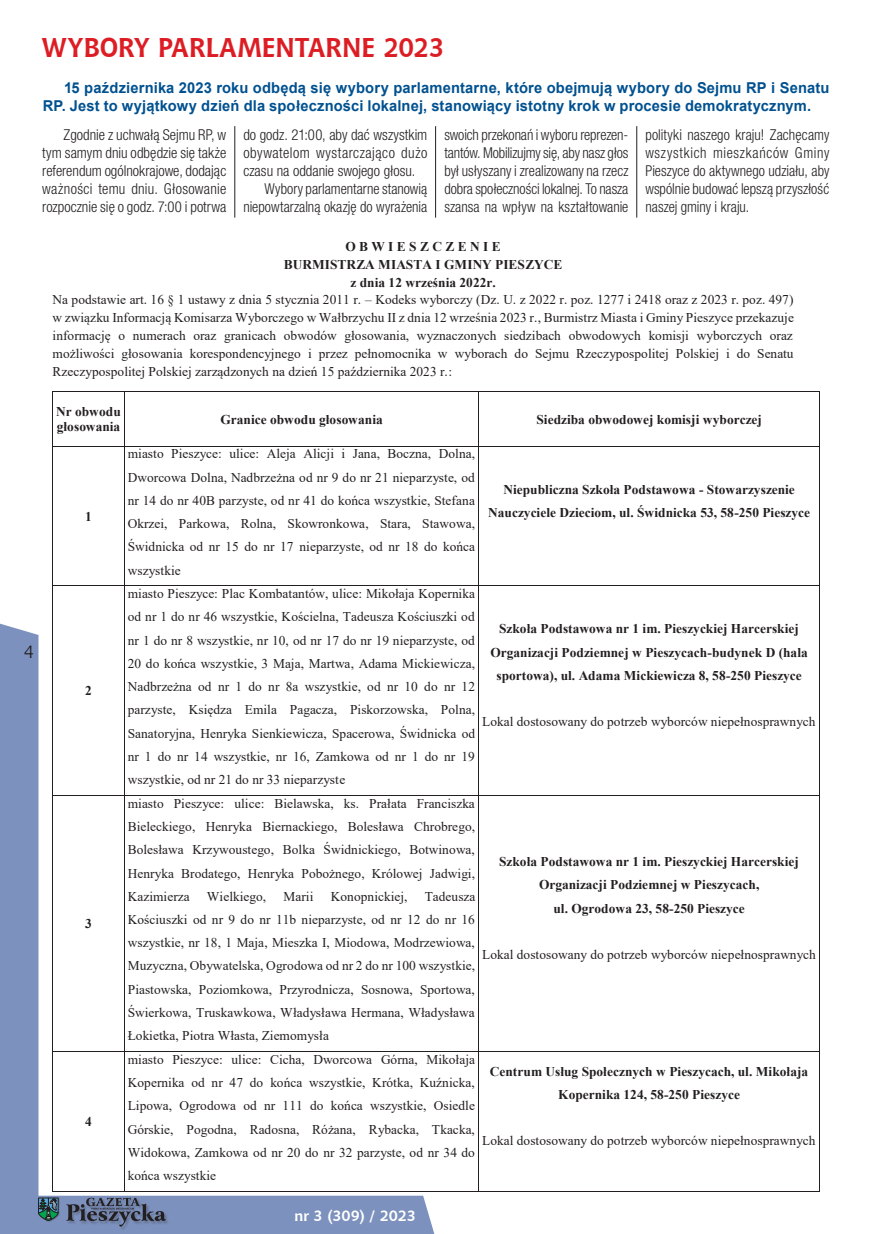
<style>
.page{position:relative;width:872px;height:1234px;background:#fff}
.page>*{position:absolute;margin:0;border:0;box-sizing:border-box;transform-origin:0 0}
.t1{font:700 27px "Chianti BT";letter-spacing:-.01em;color:#dd1d24;scale:.95 1}
.t2{font:18px "Chianti BT";color:#231f20}
.t3{font:300 condensed 15px/18px "Helvetica Neue LT Pro";letter-spacing:.005em;color:#231f20;text-align:justify;scale:.96 1}
.t4{font:300 condensed 15px/18px "Helvetica Neue LT Pro";letter-spacing:.005em;color:#231f20;text-align:justify}
.t5{font:700 15px/18px "Arial";letter-spacing:.01em;color:#015190}
.t6{font:300 condensed 15px "Helvetica Neue LT Pro";letter-spacing:.035em;color:#231f20}
.t7{font:700 15px "Chianti BT";letter-spacing:-.01em;color:#fff}
.t8{font:13.35px/23.2px "Times New Roman";letter-spacing:.005em;color:#231f20;text-align:justify}
.t9{font:700 13.35px/23.2px "Times New Roman";letter-spacing:.005em;color:#231f20;text-align:center}
</style>
<div class="page">
<hr style="left:234px;top:126px;width:1px;height:91px;background:#231f20">
<hr style="left:636px;top:126px;width:1px;height:91px;background:#231f20">
<hr style="left:435px;top:126px;width:1px;height:91px;background:#231f20">
<hr style="left:53px;top:391px;width:71px;height:1px;background:#231f20">
<hr style="left:124px;top:391px;width:354px;height:1px;background:#231f20">
<hr style="left:479px;top:391px;width:340px;height:1px;background:#231f20">
<hr style="left:53px;top:392px;width:1px;height:54px;background:#231f20">
<hr style="left:124px;top:392px;width:1px;height:54px;background:#231f20">
<hr style="left:478px;top:392px;width:1px;height:54px;background:#231f20">
<hr style="left:819px;top:392px;width:1px;height:54px;background:#231f20">
<hr style="left:53px;top:446px;width:71px;height:1px;background:#231f20">
<hr style="left:124px;top:446px;width:354px;height:1px;background:#231f20">
<hr style="left:479px;top:446px;width:340px;height:1px;background:#231f20">
<hr style="left:53px;top:446px;width:1px;height:139px;background:#231f20">
<hr style="left:124px;top:446px;width:1px;height:139px;background:#231f20">
<hr style="left:478px;top:446px;width:1px;height:139px;background:#231f20">
<hr style="left:819px;top:446px;width:1px;height:139px;background:#231f20">
<hr style="left:53px;top:585px;width:71px;height:1px;background:#231f20">
<hr style="left:124px;top:585px;width:354px;height:1px;background:#231f20">
<hr style="left:479px;top:585px;width:340px;height:1px;background:#231f20">
<hr style="left:53px;top:586px;width:1px;height:209px;background:#231f20">
<hr style="left:124px;top:586px;width:1px;height:209px;background:#231f20">
<hr style="left:478px;top:586px;width:1px;height:209px;background:#231f20">
<hr style="left:819px;top:586px;width:1px;height:209px;background:#231f20">
<hr style="left:124px;top:795px;width:354px;height:1px;background:#231f20">
<hr style="left:479px;top:795px;width:340px;height:1px;background:#231f20">
<hr style="left:478px;top:795px;width:1px;height:255px;background:#231f20">
<hr style="left:819px;top:795px;width:1px;height:255px;background:#231f20">
<hr style="left:124px;top:1050px;width:354px;height:1px;background:#231f20">
<hr style="left:479px;top:1050px;width:340px;height:1px;background:#231f20">
<hr style="left:478px;top:1051px;width:1px;height:139px;background:#231f20">
<hr style="left:819px;top:1051px;width:1px;height:139px;background:#231f20">
<svg style="left:0;top:619px;width:438px;height:614px"></svg>
<hr style="left:124px;top:1190px;width:354px;height:1px;background:#231f20">
<hr style="left:479px;top:1190px;width:340px;height:1px;background:#231f20">
<h1 class="t1" style="left:42px;top:28px;width:425px">WYBORY PARLAMENTARNE 2023</h1>
<p class="t5" style="left:43px;top:79px;width:788px;text-indent:21px">15 października 2023 roku odbędą się wybory parlamentarne, które obejmują wybory do Sejmu RP i Senatu<br>RP. Jest to wyjątkowy dzień dla społeczności lokalnej, stanowiący istotny krok w procesie demokratycznym.</p>
<p class="t4" style="left:42px;top:125px;width:185px;text-indent:21px">Zgodnie z uchwałą Sejmu RP, w tym samym dniu odbędzie się także referendum ogólnokrajowe, dodając ważności temu dniu. Głosowanie rozpocznie się o godz. 7:00 i potrwa</p>
<p class="t4" style="left:243px;top:125px;width:185px">do godz. 21:00, aby dać wszystkim</p>
<p class="t6" style="left:243px;top:144px;width:185px">obywatelom wystarczająco dużo</p>
<p class="t4" style="left:243px;top:161px;width:174px">czasu na oddanie swojego głosu.</p>
<p class="t3" style="left:265px;top:179px;width:171px">Wybory parlamentarne stanowią</p>
<p class="t3" style="left:243px;top:197px;width:193px">niepowtarzalną okazję do wyrażenia</p>
<p class="t3" style="left:444px;top:125px;width:193px">swoich przekonań i wyboru reprezen&shy;tantów. Mobilizujmy się, aby nasz głos był usłyszany i zrealizowany na rzecz dobra społeczności lokalnej. To nasza szansa na wpływ na kształtowanie</p>
<p class="t3" style="left:645px;top:125px;width:193px">polityki naszego kraju! Zachęcamy wszystkich mieszkańców Gminy Pieszyce do aktywnego udziału, aby wspólnie budować lepszą przyszłość naszej gminy i kraju.</p>
<h2 class="t2" style="left:24px;top:639px;width:12px">4</h2>
<p class="t9" style="left:284px;top:237px;width:280px;line-height:17.9px">O B W I E S Z C Z E N I E<br>BURMISTRZA MIASTA I GMINY PIESZYCE z dnia 12 września 2022r.</p>
<p class="t8" style="left:53px;top:290px;width:743px;line-height:17.9px">Na podstawie art. 16 § 1 ustawy z dnia 5 stycznia 2011 r. – Kodeks wyborczy (Dz. U. z 2022 r. poz. 1277 i 2418 oraz z 2023 r. poz. 497) w związku Informacją Komisarza Wyborczego w Wałbrzychu II z dnia 12 września 2023 r., Burmistrz Miasta i Gminy Pieszyce przekazuje informację o numerach oraz granicach obwodów głosowania, wyznaczonych siedzibach obwodowych komisji wyborczych oraz możliwości głosowania korespondencyjnego i przez pełnomocnika w wyborach do Sejmu Rzeczypospolitej Polskiej i do Senatu Rzeczypospolitej Polskiej zarządzonych na dzień 15 października 2023 r.:</p>
<p class="t9" style="left:56px;top:403px;width:66px;line-height:15.6px;text-align:left">Nr obwodu głosowania</p>
<p class="t9" style="left:220px;top:407px;width:164px">Granice obwodu głosowania</p>
<p class="t9" style="left:536px;top:407px;width:227px">Siedziba obwodowej komisji wyborczej</p>
<p class="t9" style="left:85px;top:504px;width:8px">1</p>
<p class="t9" style="left:85px;top:678px;width:8px">2</p>
<p class="t9" style="left:85px;top:911px;width:8px">3</p>
<p class="t9" style="left:85px;top:1109px;width:8px">4</p>
<p class="t8" style="left:128px;top:442px;width:349px">miasto Pieszyce: ulice: Aleja Alicji i Jana, Boczna, Dolna, Dworcowa Dolna, Nadbrzeżna od nr 9 do nr 21 nieparzyste, od nr 14 do nr 40B parzyste, od nr 41 do końca wszystkie, Stefana Okrzei, Parkowa, Rolna, Skowronkowa, Stara, Stawowa, Świdnicka od nr 15 do nr 17 nieparzyste, od nr 18 do końca wszystkie</p>
<p class="t9" style="left:488px;top:477px;width:323px">Niepubliczna Szkoła Podstawowa - Stowarzyszenie<br>Nauczyciele Dzieciom, ul. Świdnicka 53, 58-250 Pieszyce</p>
<p class="t8" style="left:128px;top:581px;width:349px">miasto Pieszyce: Plac Kombatantów, ulice: Mikołaja Kopernika od nr 1 do nr 46 wszystkie, Kościelna, Tadeusza Kościuszki od nr 1 do nr 8 wszystkie, nr 10, od nr 17 do nr 19 nieparzyste, od 20 do końca wszystkie, 3 Maja, Martwa, Adama Mickiewicza, Nadbrzeżna od nr 1 do nr 8a wszystkie, od nr 10 do nr 12 parzyste, Księdza Emila Pagacza, Piskorzowska, Polna, Sanatoryjna, Henryka Sienkiewicza, Spacerowa, Świdnicka od nr 1 do nr 14 wszystkie, nr 16, Zamkowa od nr 1 do nr 19 wszystkie, od nr 21 do nr 33 nieparzyste</p>
<p class="t9" style="left:490px;top:616px;width:319px">Szkoła Podstawowa nr 1 im. Pieszyckiej Harcerskiej<br>Organizacji Podziemnej w Pieszycach-budynek D (hala sportowa), ul. Adama Mickiewicza 8, 58-250 Pieszyce</p>
<p class="t8" style="left:482px;top:709px;width:335px">Lokal dostosowany do potrzeb wyborców niepełnosprawnych</p>
<p class="t8" style="left:128px;top:791px;width:349px">miasto Pieszyce: ulice: Bielawska, ks. Prałata Franciszka Bieleckiego, Henryka Biernackiego, Bolesława Chrobrego, Bolesława Krzywoustego, Bolka Świdnickiego, Botwinowa, Henryka Brodatego, Henryka Pobożnego, Królowej Jadwigi, Kazimierza</p>
<p class="t9" style="left:499px;top:849px;width:301px">Szkoła Podstawowa nr 1 im. Pieszyckiej Harcerskiej<br>Organizacji Podziemnej w Pieszycach,<br>ul. Ogrodowa 23, 58-250 Pieszyce</p>
<p class="t8" style="left:482px;top:942px;width:335px">Lokal dostosowany do potrzeb wyborców niepełnosprawnych</p>
<p class="t8" style="left:207px;top:883px;width:61px">Wielkiego,</p>
<p class="t8" style="left:283px;top:883px;width:31px">Marii</p>
<p class="t8" style="left:331px;top:883px;width:78px">Konopnickiej,</p>
<p class="t8" style="left:128px;top:883px;width:349px;text-indent:297px">Tadeusza Kościuszki od nr 9 do nr 11b nieparzyste, od nr 12 do nr 16 wszystkie, nr 18, 1 Maja, Mieszka I, Miodowa, Modrzewiowa, Muzyczna, Obywatelska, Ogrodowa od nr 2 do nr 100 wszystkie, Piastowska, Poziomkowa, Przyrodnicza, Sosnowa, Sportowa, Świerkowa, Truskawkowa, Władysława Hermana, Władysława Łokietka, Piotra Własta, Ziemomysła</p>
<p class="t8" style="left:128px;top:1047px;width:349px">miasto Pieszyce: ulice: Cicha, Dworcowa Górna, Mikołaja Kopernika od nr 47 do końca wszystkie, Krótka, Kuźnicka, Lipowa, Ogrodowa od nr 111 do końca wszystkie, Osiedle Górskie, Pogodna, Radosna, Różana, Rybacka, Tkacka, Widokowa, Zamkowa od nr 20 do nr 32 parzyste, od nr 34 do końca wszystkie</p>
<p class="t9" style="left:490px;top:1058px;width:320px">Centrum Usług Społecznych w Pieszycach, ul. Mikołaja<br>Kopernika 124, 58-250 Pieszyce</p>
<p class="t8" style="left:482px;top:1128px;width:335px">Lokal dostosowany do potrzeb wyborców niepełnosprawnych</p>
<p class="t7" style="left:294px;top:1204px;width:123px">nr 3 (309) / 2023</p>
</div>
